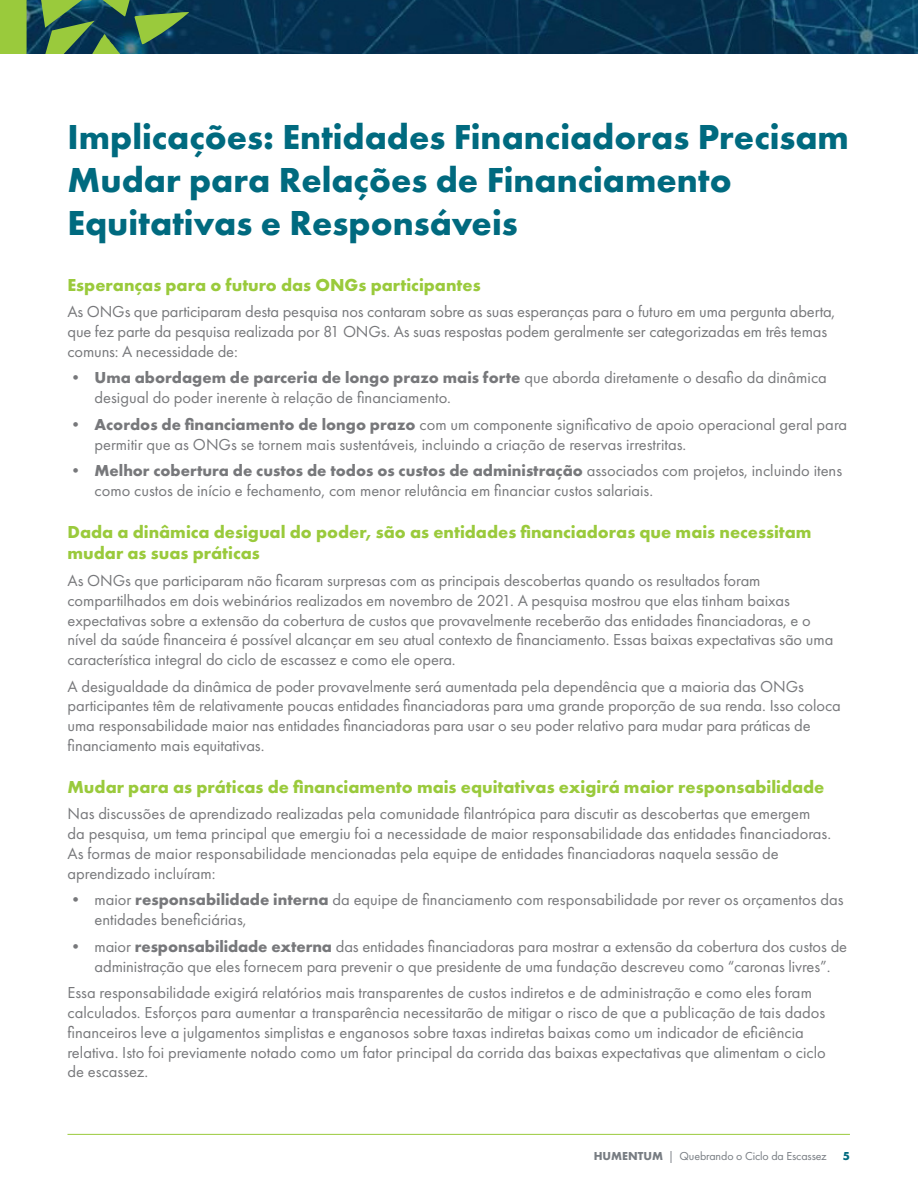
<style>
.page{position:relative;width:918px;height:1188px;background:#fff}
.page>*{position:absolute;margin:0;border:0;box-sizing:border-box;transform-origin:0 0}
.t1{font:700 36px/43.2px "Futura PT";color:#006a7f}
.Subhead{font:700 18px/21.6px "Futura PT";color:#9aca3c}
.t2{font:16.5px/19.8px "Futura PT";letter-spacing:-.005em;color:#77787b}
.t3{font:12px "Futura PT";letter-spacing:-.01em;color:#787d83}
.t4{font:700 12px "Futura PT";color:#006a7f}
.s1{font-weight:700}
</style>
<div class="page">
<img style="left:27px;top:0;width:891px;height:54px">
<svg style="left:0;top:0;width:27px;height:54px"></svg>
<svg style="left:34px;top:0;width:155px;height:54px;background:#38694f"></svg>
<hr style="left:68px;top:1134px;width:782px;height:1px;background:#9aca3c">
<p class="t1" style="left:68px;top:114px;width:783px">Implicações: Entidades Financiadoras Precisam<br>Mudar para Relações de Financiamento<br>Equitativas e Responsáveis</p>
<p class="Subhead" style="left:68px;top:273px;width:415px">Esperanças para o futuro das ONGs participantes</p>
<p class="t2" style="left:68px;top:302px;width:769px">As ONGs que participaram desta pesquisa nos contaram sobre as suas esperanças para o futuro em uma pergunta aberta, que fez parte da pesquisa realizada por 81 ONGs. As suas respostas podem geralmente ser categorizadas em três temas comuns: A necessidade de:</p>
<p class="t2" style="left:94px;top:368px;width:734px;text-indent:-27px"><span class="s1">• Uma abordagem de parceria de longo prazo mais forte</span> que aborda diretamente o desafio da dinâmica desigual do poder inerente à relação de financiamento.</p>
<p class="t2" style="left:94px;top:414px;width:754px;text-indent:-27px"><span class="s1">• Acordos de financiamento de longo prazo</span> com um componente significativo de apoio operacional geral para permitir que as ONGs se tornem mais sustentáveis, incluindo a criação de reservas irrestritas.</p>
<p class="t2" style="left:94px;top:461px;width:749px;text-indent:-27px"><span class="s1">• Melhor cobertura de custos de todos os custos de administração</span> associados com projetos, incluindo itens como custos de início e fechamento, com menor relutância em financiar custos salariais.</p>
<p class="Subhead" style="left:68px;top:520px;width:746px">Dada a dinâmica desigual do poder, são as entidades financiadoras que mais necessitam mudar as suas práticas</p>
<p class="t2" style="left:68px;top:570px;width:767px">As ONGs que participaram não ficaram surpresas com as principais descobertas quando os resultados foram compartilhados em dois webinários realizados em novembro de 2021. A pesquisa mostrou que elas tinham baixas expectativas sobre a extensão da cobertura de custos que provavelmente receberão das entidades financiadoras, e o nível da saúde financeira é possível alcançar em seu atual contexto de financiamento. Essas baixas expectativas são uma característica integral do ciclo de escassez e como ele opera.</p>
<p class="t2" style="left:68px;top:676px;width:775px">A desigualdade da dinâmica de poder provavelmente será aumentada pela dependência que a maioria das ONGs participantes têm de relativamente poucas entidades financiadoras para uma grande proporção de sua renda. Isso coloca uma responsabilidade maior nas entidades financiadoras para usar o seu poder relativo para mudar para práticas de financiamento mais equitativas.</p>
<p class="Subhead" style="left:68px;top:776px;width:759px">Mudar para as práticas de financiamento mais equitativas exigirá maior responsabilidade</p>
<p class="t2" style="left:68px;top:804px;width:765px">Nas discussões de aprendizado realizadas pela comunidade filantrópica para discutir as descobertas que emergem da pesquisa, um tema principal que emergiu foi a necessidade de maior responsabilidade das entidades financiadoras.<br>As formas de maior responsabilidade mencionadas pela equipe de entidades financiadoras naquela sessão de aprendizado incluíram:</p>
<p class="t2" style="left:94px;top:890px;width:751px;text-indent:-27px">• maior <span class="s1">responsabilidade interna</span> da equipe de financiamento com responsabilidade por rever os orçamentos das entidades beneficiárias,</p>
<p class="t2" style="left:94px;top:936px;width:754px;text-indent:-27px">• maior <span class="s1">responsabilidade externa</span> das entidades financiadoras para mostrar a extensão da cobertura dos custos de administração que eles fornecem para prevenir o que presidente de uma fundação descreveu como “caronas livres”.</p>
<p class="t2" style="left:68px;top:983px;width:760px">Essa responsabilidade exigirá relatórios mais transparentes de custos indiretos e de administração e como eles foram calculados. Esforços para aumentar a transparência necessitarão de mitigar o risco de que a publicação de tais dados financeiros leve a julgamentos simplistas e enganosos sobre taxas indiretas baixas como um indicador de eficiência relativa. Isto foi previamente notado como um fator principal da corrida das baixas expectativas que alimentam o ciclo de escassez.</p>
<p class="t3" style="left:594px;top:1149px;width:235px"><span class="s1">HUMENTUM</span> | Quebrando o Ciclo da Escassez</p>
<p class="t4" style="left:843px;top:1149px;width:9px">5</p>
</div>
